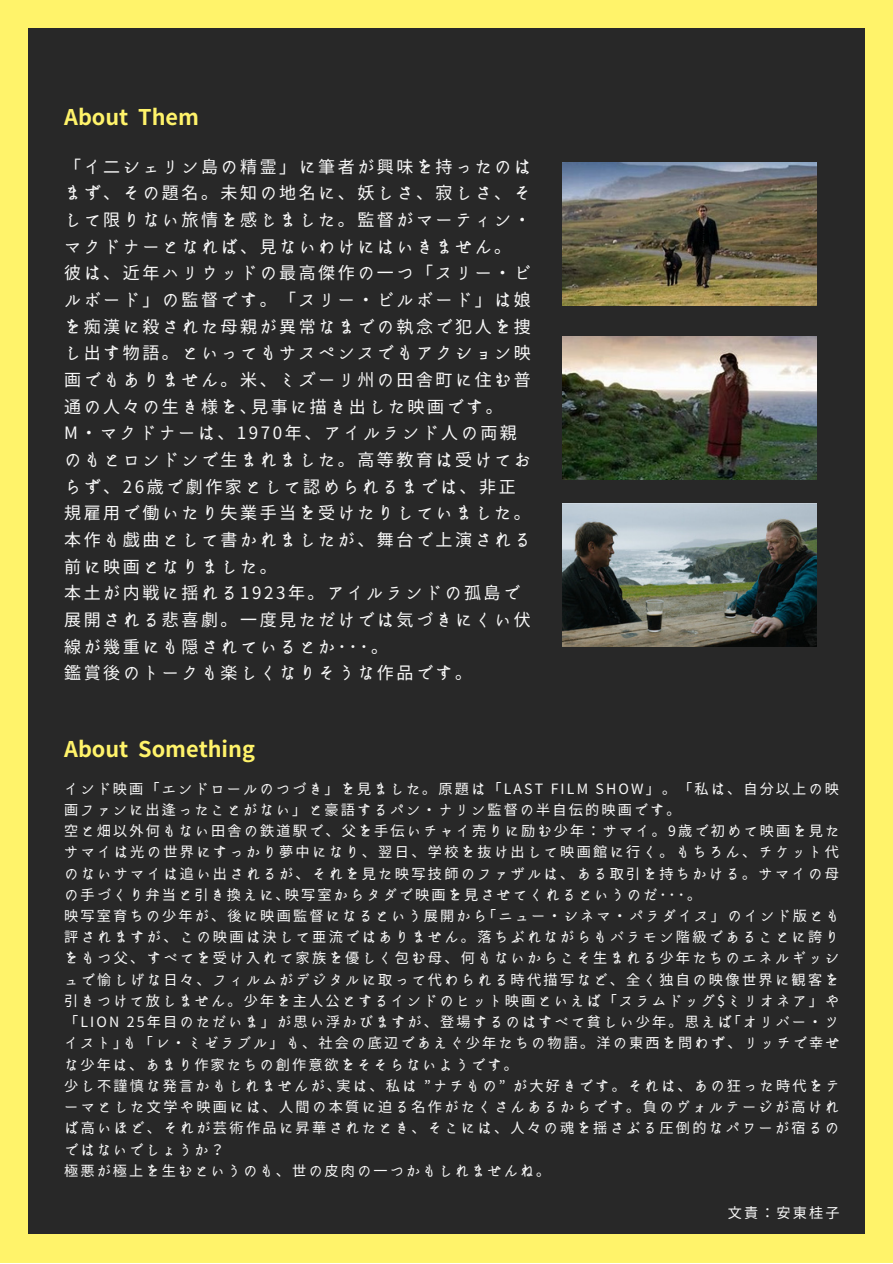
<style>
.page{position:relative;width:893px;height:1264px;background:#fff}
.page>*{position:absolute;margin:0;border:0;box-sizing:border-box;transform-origin:0 0}
.t1{font:700 21.6px "irohakaku C";color:#fff36a}
.t2{font:16.95px/26.7px "irohakaku C";letter-spacing:.15em;color:#f9f9f9}
.t3{font:14.1px/21.3px "irohakaku C";letter-spacing:.155em;color:#f9f9f9}
</style>
<div class="page">
<div style="left:0;top:0;width:892px;height:1262px;background:#fff36a"></div>
<div style="left:28px;top:29px;width:836px;height:1205px;background:#282828"></div>
<img style="left:562px;top:503px;width:254px;height:143px">
<img style="left:562px;top:336px;width:254px;height:143px">
<img style="left:562px;top:162px;width:254px;height:143px">
<h1 class="t1" style="left:64px;top:102px;width:136px">About Them</h1>
<p class="t2" style="left:64px;top:153px;width:468px">「イ二シェリン島の精霊」に筆者が興味を持ったのはまず、その題名。未知の地名に、妖しさ、寂しさ、そして限りない旅情を感じました。監督がマーティン・マクドナーとなれば、見ないわけにはいきません。彼は、近年ハリウッドの最高傑作の一つ「スリー・ビルボード」の監督です。「スリー・ビルボード」は娘を痴漢に殺された母親が異常なまでの執念で犯人を捜し出す物語。といってもサスペンスでもアクション映画でもありません。米、ミズーリ州の田舎町に住む普通の人々の生き様を､見事に描き出した映画です。<br>M・マクドナーは、1970年、アイルランド人の両親のもとロンドンで生まれました。高等教育は受けておらず、26歳で劇作家として認められるまでは、非正規雇用で働いたり失業手当を受けたりしていました。本作も戯曲として書かれましたが、舞台で上演される前に映画となりました。<br>本土が内戦に揺れる1923年。アイルランドの孤島で展開される悲喜劇。一度見ただけでは気づきにくい伏線が幾重にも隠されているとか･･･。<br>鑑賞後のトークも楽しくなりそうな作品です。</p>
<h1 class="t1" style="left:64px;top:733px;width:192px">About Something</h1>
<p class="t3" style="left:64px;top:777px;width:776px">インド映画「エンドロールのつづき」を見ました。原題は「LAST FILM SHOW」。「私は、自分以上の映画ファンに出逢ったことがない」と豪語するパン・ナリン監督の半自伝的映画です。<br>空と畑以外何もない田舎の鉄道駅で、父を手伝いチャイ売りに励む少年：サマイ。9歳で初めて映画を見たサマイは光の世界にすっかり夢中になり、翌日、学校を抜け出して映画館に行く。もちろん、チケット代のないサマイは追い出されるが、それを見た映写技師のファザルは、ある取引を持ちかける。サマイの母の手づくり弁当と引き換えに､映写室からタダで映画を見させてくれるというのだ･･･。<br>映写室育ちの少年が、後に映画監督になるという展開から｢ニュー・シネマ・パラダイス」のインド版とも評されますが、この映画は決して亜流ではありません。落ちぶれながらもバラモン階級であることに誇りをもつ父、すべてを受け入れて家族を優しく包む母、何もないからこそ生まれる少年たちのエネルギッシュで愉しげな日々、フィルムがデジタルに取って代わられる時代描写など、全く独自の映像世界に観客を引きつけて放しません。少年を主人公とするインドのヒット映画といえば「スラムドッグ$ミリオネア」や「LION 25年目のただいま」が思い浮かびますが、登場するのはすべて貧しい少年。思えば｢オリバー・ツイスト｣も「レ・ミゼラブル」も、社会の底辺であえぐ少年たちの物語。洋の東西を問わず、リッチで幸せな少年は、あまり作家たちの創作意欲をそそらないようです。<br>少し不謹慎な発言かもしれませんが､実は、私は ”ナチもの” が大好きです。それは、あの狂った時代をテーマとした文学や映画には、人間の本質に迫る名作がたくさんあるからです。負のヴォルテージが高ければ高いほど、それが芸術作品に昇華されたとき、そこには、人々の魂を揺さぶる圧倒的なパワーが宿るのではないでしょうか？<br>極悪が極上を生むというのも、世の皮肉の一つかもしれませんね。</p>
<p class="t3" style="left:727px;top:1202px;width:113px">文責：安東桂子</p>
</div>
